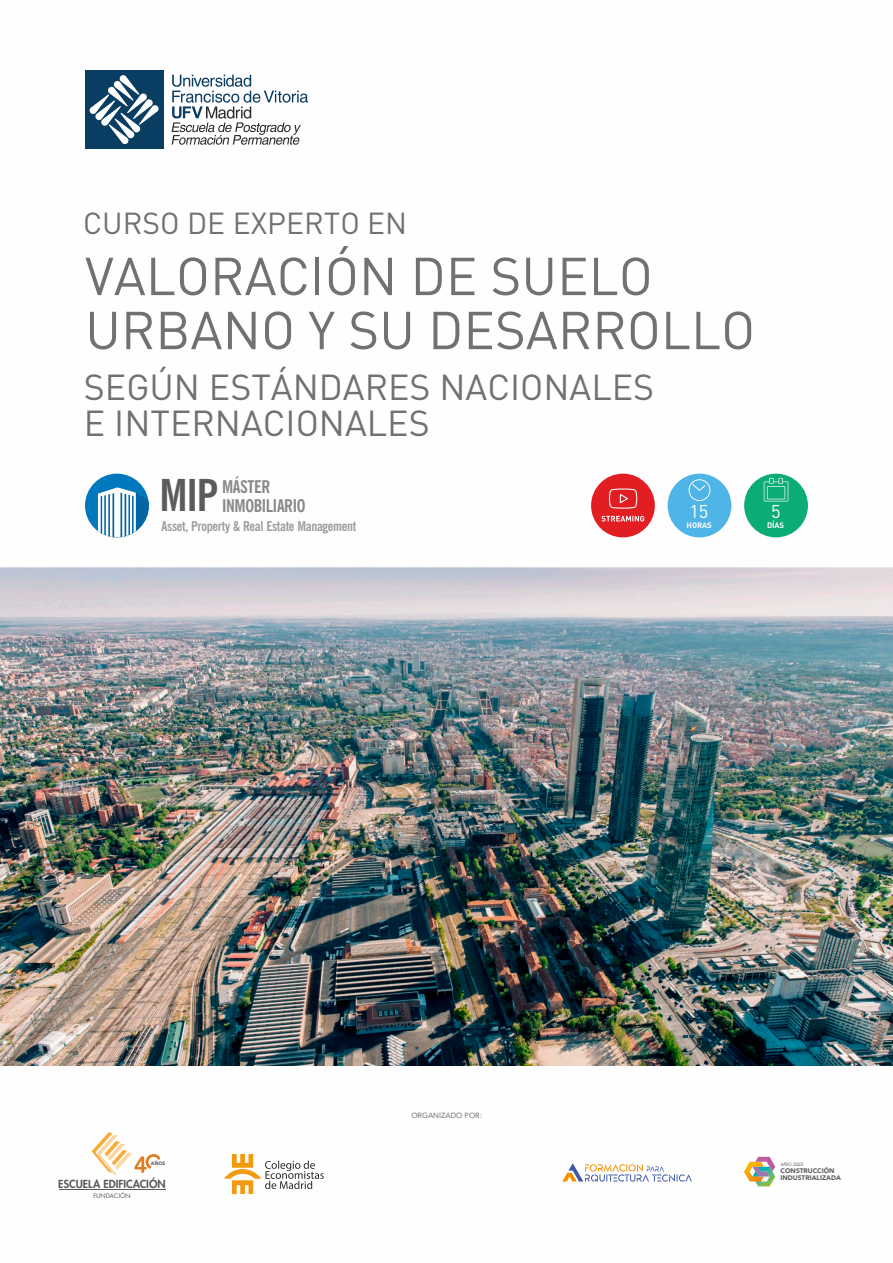
<style>
.page{position:relative;width:893px;height:1263px;background:#fff}
.page>*{position:absolute;margin:0;border:0;box-sizing:border-box;transform-origin:0 0}
.t1{font:52.5px/54px "DIN";color:#717171}
.t2{font:700 condensed 43.95px "News Gothic BT";color:#5c5b5b}
.t3{font:35.7px/36.8px "DIN";color:#717171}
.t4{font:30px "DIN";color:#717171}
.t5{font:18.3px "DIN";color:#fefefe}
.t6{font:700 condensed 17.55px/19px "News Gothic BT";letter-spacing:-.02em;color:#888887}
.t7{font:700 condensed 13.5px "News Gothic BT";letter-spacing:-.02em;color:#9d9d9d}
.t8{font:800 10.8px "Futura Std";color:#5c5b5b}
.t9{font:700 7.8px "DIN Alternate";color:#fefefe}
.t10{font:7.5px "Avenir LT Std";color:#717171}
.t11{font:900 6.6px/7.5px "Avenir LT Std";color:#5c5b5b}
.t12{font:6.15px "Futura Std";color:#5c5b5b}
.t13{font:900 4.95px "Avenir LT Std";color:#5c5b5b}
.t14{font:4.65px "Avenir LT Std";color:#5c5b5b}
</style>
<div class="page">
<img style="left:0;top:568px;width:893px;height:498px">
<div style="left:744px;top:474px;width:64px;height:63px;background:#0cac77;border-radius:50%"></div>
<svg style="left:764px;top:478px;width:24px;height:23px"></svg>
<div style="left:668px;top:474px;width:63px;height:63px;background:#4fb4e6;border-radius:50%"></div>
<svg style="left:689px;top:479px;width:21px;height:22px"></svg>
<div style="left:85px;top:474px;width:64px;height:63px;background:#0078be;border-radius:50%"></div>
<svg style="left:98px;top:487px;width:51px;height:50px"></svg>
<div style="left:591px;top:474px;width:64px;height:63px;background:#e21e23;border-radius:50%"></div>
<svg style="left:609px;top:488px;width:29px;height:21px"></svg>
<svg style="left:601px;top:516px;width:43px;height:5px"></svg>
<svg style="left:172px;top:75px;width:136px;height:70px"></svg>
<div style="left:85px;top:71px;width:78px;height:78px;background:#093d62"></div>
<svg style="left:90px;top:75px;width:69px;height:69px"></svg>
<svg style="left:224px;top:1154px;width:100px;height:40px"></svg>
<svg style="left:562px;top:1162px;width:130px;height:20px"></svg>
<svg style="left:92px;top:1132px;width:68px;height:43px"></svg>
<hr style="left:59px;top:1189px;width:106px;height:1px;background:#5c5b5b">
<svg style="left:744px;top:1157px;width:31px;height:29px"></svg>
<p class="t4" style="left:83px;top:204px;width:326px">CURSO DE EXPERTO EN</p>
<h1 class="t1" style="left:85px;top:248px;width:672px">VALORACIÓN DE SUELO<br>URBANO Y SU DESARROLLO</h1>
<p class="t3" style="left:84px;top:368px;width:572px">SEGÚN ESTÁNDARES NACIONALES<br>E INTERNACIONALES</p>
<p class="t6" style="left:222px;top:478px;width:85px">MÁSTER<br>INMOBILIARIO</p>
<p class="t7" style="left:162px;top:521px;width:196px">Asset, Property &amp; Real Estate Management</p>
<p class="t2" style="left:159px;top:478px;width:61px">MIP</p>
<p class="t5" style="left:689px;top:500px;width:21px">15</p>
<p class="t9" style="left:687px;top:522px;width:27px">HORAS</p>
<p class="t5" style="left:771px;top:500px;width:11px">5</p>
<p class="t9" style="left:767px;top:523px;width:19px">DÍAS</p>
<p class="t13" style="left:151px;top:1162px;width:16px">AÑOS</p>
<p class="t8" style="left:58px;top:1179px;width:109px">ESCUELA EDIFICACIÓN</p>
<p class="t12" style="left:93px;top:1193px;width:39px">FUNDACIÓN</p>
<p class="t10" style="left:411px;top:1112px;width:72px">ORGANIZADO POR:</p>
<p class="t14" style="left:781px;top:1162px;width:24px">AÑO 2022</p>
<p class="t11" style="left:781px;top:1167px;width:62px">CONSTRUCCIÓN<br>INDUSTRIALIZADA</p>
</div>
